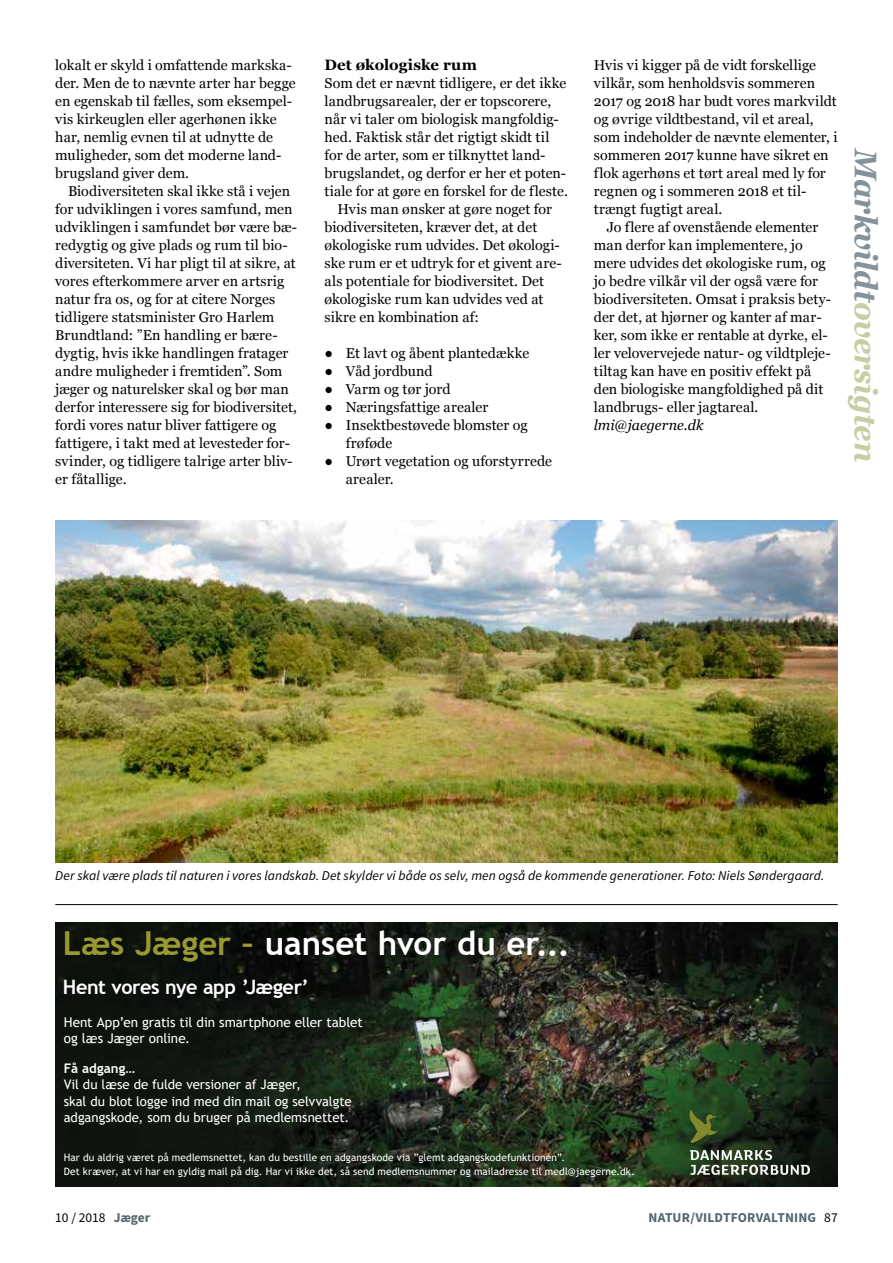
<style>
.page{position:relative;width:893px;height:1263px;background:#fff}
.page>*{position:absolute;margin:0;border:0;box-sizing:border-box;transform-origin:0 0}
.t1{font:700 33px "Trebuchet MS";color:#fff}
.t2{font:italic 700 31.35px "Georgia";letter-spacing:-.015em;color:#c7cea4;scale:.95 1}
.t3{font:700 19.8px "Trebuchet MS";letter-spacing:-.02em;color:#fff}
.t4{font:700 15px "Georgia";letter-spacing:.005em;color:#000}
.t5{font:14.25px/18px "Georgia";color:#000}
.t6{font:italic 14.25px "Georgia";color:#000}
.t7{font:italic 13.5px "Source Sans Pro";letter-spacing:.005em;color:#000}
.t8{font:13.5px/16.5px "Trebuchet MS";color:#fff}
.t9{font:700 13.5px "Source Sans Pro";letter-spacing:.01em;color:#54656d}
.t10{font:13.5px "Source Sans Pro";color:#000}
.t11{font:13.2px/16.5px "Trebuchet MS";color:#fff}
.t12{font:700 13.2px "Trebuchet MS";letter-spacing:.005em;color:#fff}
.t13{font:10.2px/13.5px "Trebuchet MS";letter-spacing:.01em;color:#fff}
.s1{font-family:"Trebuchet MS"}
.s2{color:#83929b}
.s3{color:#999931}
.s4{font-weight:700;color:#54656d}
.s5{font-weight:400;color:#000}
</style>
<div class="page">
<img style="left:55px;top:520px;width:783px;height:342px">
<hr style="left:55px;top:904px;width:783px;height:1px;background:#000">
<img style="left:55px;top:923px;width:783px;height:263px">
<svg style="left:689px;top:1110px;width:28px;height:33px"></svg>
<svg style="left:690px;top:1150px;width:120px;height:25px"></svg>
<p class="t5" style="left:55px;top:57px;width:242px">lokalt er skyld i omfattende markska&shy;der. Men de to nævnte arter har begge en egenskab til fælles, som eksempel&shy;vis kirkeuglen eller agerhønen ikke har, nemlig evnen til at udnytte de muligheder, som det moderne land&shy;brugsland giver dem.</p>
<p class="t5" style="left:55px;top:183px;width:243px;text-indent:13px">Biodiversiteten skal ikke stå i vejen for udviklingen i vores samfund, men udviklingen i samfundet bør være bæ&shy;redygtig og give plads og rum til bio&shy;diversiteten. Vi har pligt til at sikre, at vores efterkommere arver en artsrig natur fra os, og for at citere Norges tidligere statsminister Gro Harlem Brundtland: ”En handling er bære&shy;dygtig, hvis ikke handlingen fratager andre muligheder i fremtiden”. Som jæger og naturelsker skal og bør man derfor interessere sig for biodiversitet, fordi vores natur bliver fattigere og fattigere, i takt med at levesteder for&shy;svinder, og tidligere talrige arter bliv&shy;er fåtallige.</p>
<p class="t4" style="left:325px;top:55px;width:154px">Det økologiske rum</p>
<p class="t5" style="left:325px;top:75px;width:243px">Som det er nævnt tidligere, er det ikke</p>
<p class="t5" style="left:325px;top:93px;width:228px">landbrugsarealer, der er topscorere,</p>
<p class="t5" style="left:325px;top:111px;width:236px">når vi taler om biologisk mangfoldig-</p>
<p class="t5" style="left:325px;top:129px;width:226px">hed. Faktisk står det rigtigt skidt til</p>
<p class="t5" style="left:325px;top:147px;width:222px">for de arter, som er tilknyttet land-</p>
<p class="t5" style="left:325px;top:165px;width:243px">brugslandet, og derfor er her et poten-</p>
<p class="t5" style="left:325px;top:183px;width:245px">tiale for at gøre en forskel for de fleste.</p>
<p class="t5" style="left:337px;top:201px;width:216px">Hvis man ønsker at gøre noget for</p>
<p class="t5" style="left:325px;top:219px;width:214px">biodiversiteten, kræver det, at det</p>
<p class="t5" style="left:325px;top:237px;width:237px">økologiske rum udvides. Det økologi-</p>
<p class="t5" style="left:325px;top:255px;width:239px">ske rum er et udtryk for et givent are-</p>
<p class="t5" style="left:325px;top:273px;width:221px">als potentiale for biodiversitet. Det</p>
<p class="t5" style="left:325px;top:291px;width:220px">økologiske rum kan udvides ved at</p>
<p class="t5" style="left:325px;top:309px;width:156px">sikre en kombination af:</p>
<p class="t5" style="left:325px;top:345px;width:206px"><span class="s1">●</span> Et lavt og åbent plantedække</p>
<p class="t5" style="left:325px;top:363px;width:110px"><span class="s1">●</span> Våd jordbund</p>
<p class="t5" style="left:325px;top:381px;width:127px"><span class="s1">●</span> Varm og tør jord</p>
<p class="t5" style="left:325px;top:399px;width:165px"><span class="s1">●</span> Næringsfattige arealer</p>
<p class="t5" style="left:346px;top:417px;width:183px;text-indent:-21px"><span class="s1">●</span> Insektbestøvede blomster og frøføde</p>
<p class="t5" style="left:346px;top:453px;width:208px;text-indent:-21px"><span class="s1">●</span> Urørt vegetation og uforstyrrede arealer.</p>
<p class="t5" style="left:594px;top:57px;width:245px">Hvis vi kigger på de vidt forskellige vilkår, som henholdsvis sommeren 2017 og 2018 har budt vores markvildt og øvrige vildtbestand, vil et areal, som indeholder de nævnte elementer, i sommeren 2017 kunne have sikret en flok agerhøns et tørt areal med ly for regnen og i sommeren 2018 et til&shy;trængt fugtigt areal.</p>
<p class="t5" style="left:594px;top:219px;width:239px;text-indent:13px">Jo flere af ovenstående elementer man derfor kan implementere, jo mere udvides det økologiske rum, og jo bedre vilkår vil der også være for biodiversiteten. Omsat i praksis bety&shy;der det, at hjørner og kanter af mar&shy;ker, som ikke er rentable at dyrke, el&shy;ler velovervejede natur- og vildtpleje&shy;tiltag kan have en positiv effekt på den biologiske mangfoldighed på dit landbrugs- eller jagtareal.</p>
<p class="t6" style="left:594px;top:416px;width:111px">lmi@jaegerne.dk</p>
<h2 class="t2" style="left:886px;top:149px;width:331px;rotate:90deg"><span class="s2">Markvildt</span>oversigten</h2>
<p class="t7" style="left:55px;top:867px;width:771px">Der skal være plads til naturen i vores landskab. Det skylder vi både os selv, men også de kommende generationer. Foto: Niels Søndergaard.</p>
<h1 class="t1" style="left:63px;top:923px;width:509px"><span class="s3">Læs Jæger –</span> uanset hvor du er...</h1>
<h3 class="t3" style="left:63px;top:974px;width:248px">Hent vores nye app ’Jæger’</h3>
<p class="t8" style="left:64px;top:1013px;width:301px">Hent App’en gratis til din smartphone eller tablet og læs Jæger online.</p>
<p class="t12" style="left:64px;top:1060px;width:73px">Få adgang…</p>
<p class="t11" style="left:64px;top:1076px;width:290px">Vil du læse de fulde versioner af Jæger,<br>skal du blot logge ind med din mail og selvvalgte adgangskode, som du bruger på medlemsnettet.</p>
<p class="t13" style="left:64px;top:1151px;width:572px">Har du aldrig været på medlemsnettet, kan du bestille en adgangskode via ”glemt adgangskodefunktionen”.<br>Det kræver, at vi har en gyldig mail på dig. Har vi ikke det, så send medlemsnummer og mailadresse til medl@jaegerne.dk.</p>
<p class="t10" style="left:55px;top:1209px;width:96px">10 / 2018 <span class="s4">Jæger</span></p>
<p class="t9" style="left:648px;top:1208px;width:191px">NATUR/VILDTFORVALTNING <span class="s5">87</span></p>
</div>
